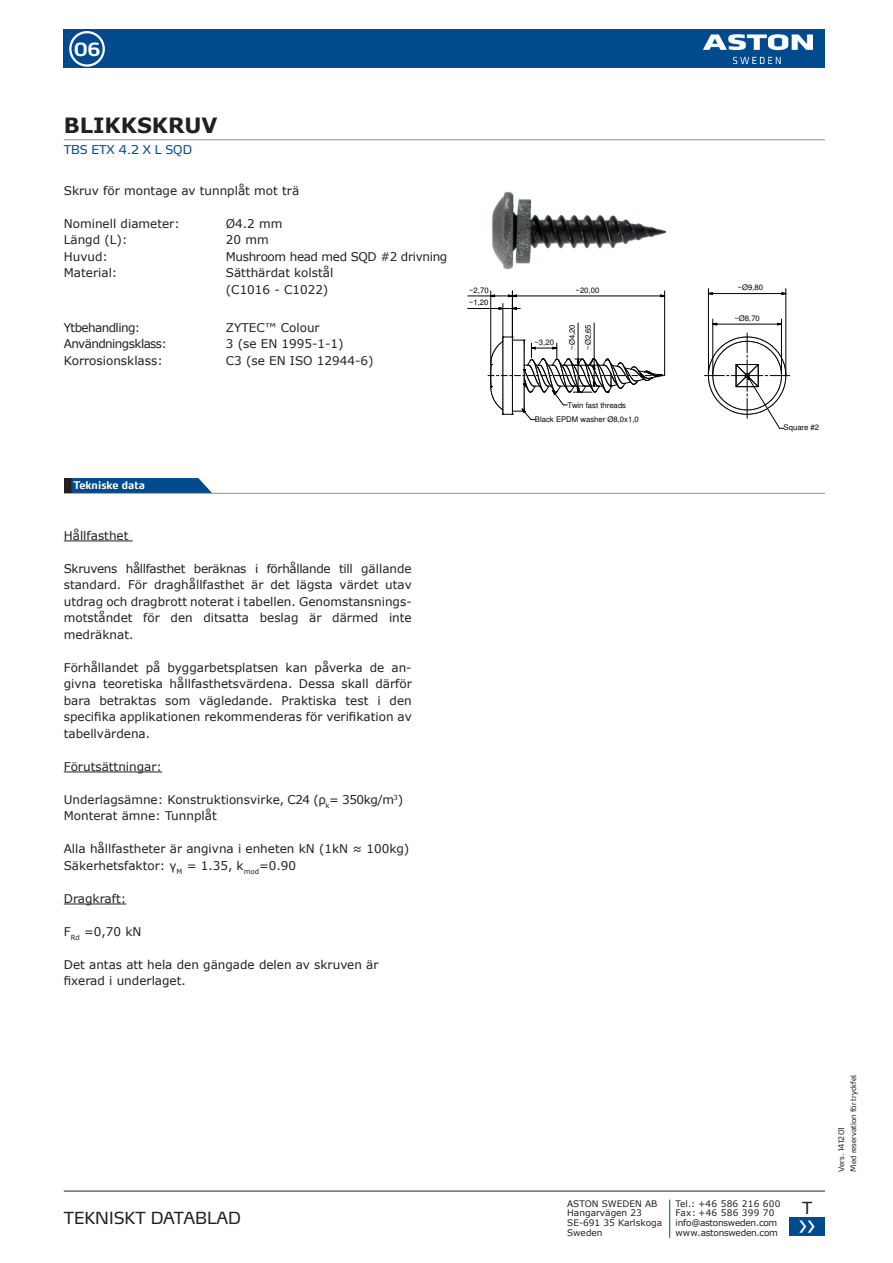
<style>
.page{position:relative;width:893px;height:1263px;background:#fff}
.page>*{position:absolute;margin:0;border:0;box-sizing:border-box;transform-origin:0 0}
.t1{font:33.3px "Myriad Pro";color:#fff}
.t2{font:700 21px "Verdana";color:#231f20}
.t3{font:700 18px "Yara Max LF";color:#fff}
.t4{font:16.5px "Yara Max LF";color:#231f20}
.tekst{font:12px/16.5px "Verdana";color:#231f20;text-align:justify}
.tekst-2{font:12px "Verdana";letter-spacing:-.05em;color:#231f20}
.tekst-3{font:12px "Verdana";letter-spacing:-.03em;color:#231f20}
.bullit{font:12px "Verdana";color:#231f20}
.t5{font:12px "Yara Max LF";color:#004a8d}
.t6{font:700 10.5px "Yara Max LF";color:#fff}
.t7{font:9px/9.8px "Verdana";letter-spacing:-.03em;color:#231f20}
.t8{font:9px/9.8px "Verdana";color:#231f20}
.t9{font:7.65px "Helvetica";color:#000}
.t10{font:7.5px "Yara Max LF";color:#231f20}
.t11{font:5.55px "Helvetica";color:#000}
</style>
<div class="page">
<div style="left:64px;top:30px;width:761px;height:38px;background:#004a8d"></div>
<img style="left:703px;top:35px;width:109px;height:28px">
<div style="left:69px;top:31px;width:36px;height:36px;border:2px solid #fff;border-radius:50%"></div>
<hr style="left:669px;top:1199px;width:1px;height:39px;background:#004a8d">
<hr style="left:64px;top:1191px;width:761px;height:1px;background:#231f20">
<div style="left:789px;top:1217px;width:36px;height:19px;background:#004a8d"></div>
<div style="left:64px;top:478px;width:7px;height:15px;background:#231f20"></div>
<svg style="left:71px;top:478px;width:141px;height:15px"></svg>
<hr style="left:64px;top:493px;width:761px;height:1px;background:#231f20">
<img style="left:492px;top:191px;width:175px;height:79px">
<hr style="left:64px;top:139px;width:761px;height:1px;background:#231f20">
<svg style="left:781px;top:292px;width:5px;height:3px"></svg>
<svg style="left:707px;top:292px;width:6px;height:3px"></svg>
<hr style="left:712px;top:293px;width:70px;height:1px;background:#000">
<hr style="left:708px;top:289px;width:1px;height:86px;background:#000">
<hr style="left:786px;top:289px;width:1px;height:86px;background:#000">
<hr style="left:490px;top:291px;width:1px;height:73px;background:#000">
<hr style="left:594px;top:323px;width:1px;height:42px;background:#000">
<hr style="left:578px;top:323px;width:1px;height:36px;background:#000">
<svg style="left:468px;top:295px;width:49px;height:2px"></svg>
<hr style="left:516px;top:296px;width:145px;height:1px;background:#000">
<hr style="left:512px;top:291px;width:1px;height:49px;background:#000">
<hr style="left:664px;top:291px;width:1px;height:84px;background:#000">
<svg style="left:488px;top:337px;width:177px;height:83px"></svg>
<hr style="left:717px;top:324px;width:60px;height:1px;background:#000">
<hr style="left:712px;top:319px;width:1px;height:56px;background:#000">
<hr style="left:781px;top:319px;width:1px;height:56px;background:#000">
<svg style="left:704px;top:333px;width:86px;height:96px"></svg>
<hr style="left:503px;top:303px;width:1px;height:34px;background:#000">
<svg style="left:468px;top:307px;width:52px;height:3px"></svg>
<hr style="left:64px;top:541px;width:69px;height:1px;background:#231f20">
<hr style="left:64px;top:772px;width:98px;height:1px;background:#231f20">
<hr style="left:64px;top:904px;width:62px;height:1px;background:#231f20">
<p class="t3" style="left:74px;top:38px;width:29px">06</p>
<p class="t2" style="left:64px;top:110px;width:155px">BLIKKSKRUV</p>
<p class="t5" style="left:64px;top:142px;width:130px">TBS ETX 4.2 X L SQD</p>
<p class="tekst" style="left:64px;top:182px;width:237px">Skruv för montage av tunnplåt mot trä</p>
<p class="bullit" style="left:64px;top:215px;width:118px">Nominell diameter:</p>
<p class="bullit" style="left:226px;top:215px;width:58px">Ø4.2 mm</p>
<p class="tekst" style="left:64px;top:231px;width:65px">Längd (L):</p>
<p class="tekst" style="left:226px;top:231px;width:44px">20 mm</p>
<p class="tekst" style="left:64px;top:248px;width:46px">Huvud:</p>
<p class="tekst-3" style="left:226px;top:248px;width:223px">Mushroom head med SQD #2 drivning</p>
<p class="tekst" style="left:64px;top:264px;width:55px">Material:</p>
<p class="tekst" style="left:226px;top:264px;width:109px">Sätthärdat kolstål</p>
<p class="tekst" style="left:226px;top:281px;width:104px">(C1016 - C1022)</p>
<p class="tekst-2" style="left:64px;top:319px;width:78px">Ytbehandling:</p>
<p class="tekst" style="left:226px;top:319px;width:95px">ZYTEC™ Colour</p>
<p class="tekst-2" style="left:64px;top:336px;width:105px">Användningsklass:</p>
<p class="tekst" style="left:226px;top:336px;width:119px">3 (se EN 1995-1-1)</p>
<p class="tekst" style="left:64px;top:352px;width:100px">Korrosionsklass:</p>
<p class="tekst" style="left:226px;top:352px;width:149px">C3 (se EN ISO 12944-6)</p>
<p class="t9" style="left:469px;top:287px;width:21px">~2,70</p>
<p class="t9" style="left:469px;top:299px;width:21px">~1,20</p>
<p class="t6" style="left:73px;top:478px;width:73px">Tekniske data</p>
<p class="tekst" style="left:64px;top:527px;width:66px">Hållfasthet</p>
<p class="tekst" style="left:64px;top:560px;width:349px">Skruvens hållfasthet beräknas i förhållande till gällande standard. För draghållfasthet är det lägsta värdet utav utdrag och dragbrott noterat i tabellen. Genomstansnings&shy;motståndet för den ditsatta beslag är därmed inte medräknat.</p>
<p class="tekst" style="left:64px;top:659px;width:349px">Förhållandet på byggarbetsplatsen kan påverka de an&shy;givna teoretiska hållfasthetsvärdena. Dessa skall därför bara betraktas som vägledande. Praktiska test i den specifika applikationen rekommenderas för verifikation av tabellvärdena.</p>
<p class="tekst" style="left:64px;top:758px;width:100px">Förutsättningar:</p>
<p class="tekst" style="left:64px;top:791px;width:341px">Underlagsämne: Konstruktionsvirke, C24 (ρ<sub>k</sub>= 350kg/m<sup>3</sup>)</p>
<p class="tekst" style="left:64px;top:808px;width:154px">Monterat ämne: Tunnplåt</p>
<p class="tekst" style="left:64px;top:841px;width:347px">Alla hållfastheter är angivna i enheten kN (1kN ≈ 100kg)</p>
<p class="tekst" style="left:64px;top:857px;width:234px">Säkerhetsfaktor: γ<sub>M</sub> = 1.35, k<sub>mod</sub>=0.90</p>
<p class="tekst" style="left:64px;top:890px;width:64px">Dragkraft:</p>
<p class="tekst" style="left:64px;top:923px;width:79px">F<sub>Rd</sub> =0,70 kN</p>
<p class="tekst" style="left:64px;top:956px;width:316px">Det antas att hela den gängade delen av skruven är fixerad i underlaget.</p>
<p class="t11" style="left:391px;top:584px;width:5px">A</p>
<p class="t4" style="left:64px;top:1207px;width:179px">TEKNISKT DATABLAD</p>
<p class="t9" style="left:534px;top:339px;width:21px">~3,20</p>
<p class="t9" style="left:575px;top:287px;width:25px">~20,00</p>
<p class="t9" style="left:569px;top:350px;width:27px;rotate:-90deg">~Ø4,20</p>
<p class="t9" style="left:585px;top:350px;width:27px;rotate:-90deg">~Ø2,65</p>
<p class="t9" style="left:567px;top:402px;width:60px">Twin fast threads</p>
<p class="t9" style="left:535px;top:416px;width:105px">Black EPDM washer Ø8,0x1,0</p>
<p class="t9" style="left:738px;top:284px;width:27px">~Ø9,80</p>
<p class="t9" style="left:734px;top:315px;width:27px">~Ø8,70</p>
<p class="t9" style="left:783px;top:425px;width:37px">Square #2</p>
<p class="t8" style="left:567px;top:1198px;width:96px">ASTON SWEDEN AB<br>Hangarvägen 23<br>SE-691 35 Karlskoga<br>Sweden</p>
<p class="t7" style="left:676px;top:1198px;width:106px">Tel.: +46 586 216 600<br>Fax: +46 586 399 70 info@astonsweden.com www.astonsweden.com</p>
<h3 class="t4" style="left:802px;top:1197px;width:12px">T</h3>
<h1 class="t1" style="left:799px;top:1203px;width:18px">››</h1>
<p class="t10" style="left:849px;top:1172px;width:99px;rotate:-90deg">Med reservation för tryckfel</p>
<p class="t10" style="left:837px;top:1172px;width:46px;rotate:-90deg">Vers. 141201</p>
</div>
